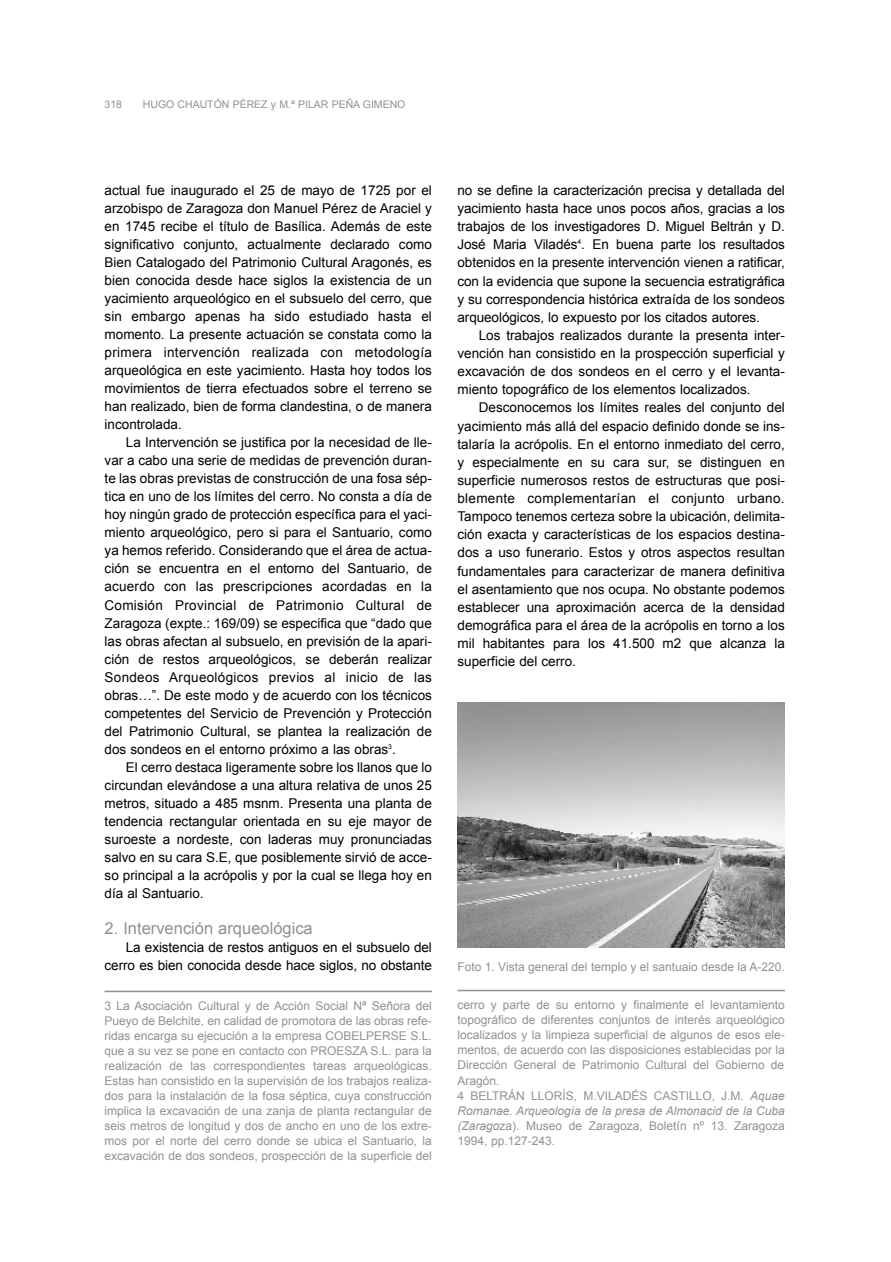
<style>
.page{position:relative;width:891px;height:1262px;background:#fff}
.page>*{position:absolute;margin:0;border:0;box-sizing:border-box;transform-origin:0 0}
.t1{font:16.5px "Arial";color:#919191}
.t2{font:13.5px/18px "Arial";color:#000;text-align:justify}
.t3{font:12px/15px "Arial";color:#919191;text-align:justify}
.t4{font:10.5px "Arial";color:#919191}
.s1{font-style:italic}
</style>
<div class="page">
<svg style="left:104px;top:990px;width:328px;height:3px"></svg>
<svg style="left:457px;top:989px;width:328px;height:3px"></svg>
<img style="left:458px;top:702px;width:327px;height:245px">
<p class="t4" style="left:105px;top:98px;width:19px">318</p>
<p class="t4" style="left:143px;top:98px;width:264px">HUGO CHAUTÓN PÉREZ y M.ª PILAR PEÑA GIMENO</p>
<p class="t2" style="left:105px;top:181px;width:329px">actual fue inaugurado el 25 de mayo de 1725 por el arzobispo de Zaragoza don Manuel Pérez de Araciel y en 1745 recibe el título de Basílica. Además de este significativo conjunto, actualmente declarado como Bien Catalogado del Patrimonio Cultural Aragonés, es bien conocida desde hace siglos la existencia de un yacimiento arqueológico en el subsuelo del cerro, que sin embargo apenas ha sido estudiado hasta el momento. La presente actuación se constata como la primera intervención realizada con metodología arqueológica en este yacimiento. Hasta hoy todos los movimientos de tierra efectuados sobre el terreno se han realizado, bien de forma clandestina, o de manera incontrolada.</p>
<p class="t2" style="left:105px;top:433px;width:329px;text-indent:21px">La Intervención se justifica por la necesidad de lle&shy;var a cabo una serie de medidas de prevención duran&shy;te las obras previstas de construcción de una fosa sép&shy;tica en uno de los límites del cerro. No consta a día de hoy ningún grado de protección específica para el yaci&shy;miento arqueológico, pero si para el Santuario, como ya hemos referido. Considerando que el área de actua&shy;ción se encuentra en el entorno del Santuario, de acuerdo con las prescripciones acordadas en la Comisión Provincial de Patrimonio Cultural de Zaragoza (expte.: 169/09) se especifica que “dado que las obras afectan al subsuelo, en previsión de la apari&shy;ción de restos arqueológicos, se deberán realizar Sondeos Arqueológicos previos al inicio de las obras…”. De este modo y de acuerdo con los técnicos competentes del Servicio de Prevención y Protección del Patrimonio Cultural, se plantea la realización de dos sondeos en el entorno próximo a las obras<sup>3</sup>.</p>
<p class="t2" style="left:105px;top:758px;width:329px;text-indent:21px">El cerro destaca ligeramente sobre los llanos que lo circundan elevándose a una altura relativa de unos 25 metros, situado a 485 msnm. Presenta una planta de tendencia rectangular orientada en su eje mayor de suroeste a nordeste, con laderas muy pronunciadas salvo en su cara S.E, que posiblemente sirvió de acce&shy;so principal a la acrópolis y por la cual se llega hoy en día al Santuario.</p>
<p class="t1" style="left:105px;top:919px;width:210px">2. Intervención arqueológica</p>
<p class="t2" style="left:105px;top:938px;width:329px;text-align:right">La existencia de restos antiguos en el subsuelo del cerro es bien conocida desde hace siglos, no obstante</p>
<p class="t2" style="left:458px;top:181px;width:329px">no se define la caracterización precisa y detallada del yacimiento hasta hace unos pocos años, gracias a los trabajos de los investigadores D. Miguel Beltrán y D.<br>José Maria Viladés<sup>4</sup>. En buena parte los resultados obtenidos en la presente intervención vienen a ratificar, con la evidencia que supone la secuencia estratigráfica y su correspondencia histórica extraída de los sondeos arqueológicos, lo expuesto por los citados autores.</p>
<p class="t2" style="left:458px;top:326px;width:329px;text-indent:21px">Los trabajos realizados durante la presenta inter&shy;vención han consistido en la prospección superficial y excavación de dos sondeos en el cerro y el levanta&shy;miento topográfico de los elementos localizados.</p>
<p class="t2" style="left:458px;top:399px;width:329px;text-indent:21px">Desconocemos los límites reales del conjunto del yacimiento más allá del espacio definido donde se ins&shy;talaría la acrópolis. En el entorno inmediato del cerro, y especialmente en su cara sur, se distinguen en superficie numerosos restos de estructuras que posi&shy;blemente complementarían el conjunto urbano.<br>Tampoco tenemos certeza sobre la ubicación, delimita&shy;ción exacta y características de los espacios destina&shy;dos a uso funerario. Estos y otros aspectos resultan fundamentales para caracterizar de manera definitiva el asentamiento que nos ocupa. No obstante podemos establecer una aproximación acerca de la densidad demográfica para el área de la acrópolis en torno a los mil habitantes para los 41.500 m2 que alcanza la superficie del cerro.</p>
<p class="t3" style="left:458px;top:959px;width:329px">Foto 1. Vista general del templo y el santuaio desde la A-220.</p>
<p class="t3" style="left:105px;top:998px;width:329px">3 La Asociación Cultural y de Acción Social Nª Señora del Pueyo de Belchite, en calidad de promotora de las obras refe&shy;ridas encarga su ejecución a la empresa COBELPERSE S.L. que a su vez se pone en contacto con PROESZA S.L. para la realización de las correspondientes tareas arqueológicas.<br>Estas han consistido en la supervisión de los trabajos realiza&shy;dos para la instalación de la fosa séptica, cuya construcción implica la excavación de una zanja de planta rectangular de seis metros de longitud y dos de ancho en uno de los extre&shy;mos por el norte del cerro donde se ubica el Santuario, la excavación de dos sondeos, prospección de la superficie del</p>
<p class="t3" style="left:458px;top:997px;width:329px;text-align:left">cerro y parte de su entorno y finalmente el levantamiento topográfico de diferentes conjuntos de interés arqueológico localizados y la limpieza superficial de algunos de esos ele&shy;mentos, de acuerdo con las disposiciones establecidas por la Dirección General de Patrimonio Cultural del Gobierno de Aragón.<br>4 BELTRÁN LLORÍS, M.VILADÉS CASTILLO, J.M. <span class="s1">Aquae Romanae. Arqueología de la presa de Almonacid de la Cuba (Zarago</span>za). Museo de Zaragoza, Boletín nº 13. Zaragoza 1994, pp.127-243.</p>
</div>
